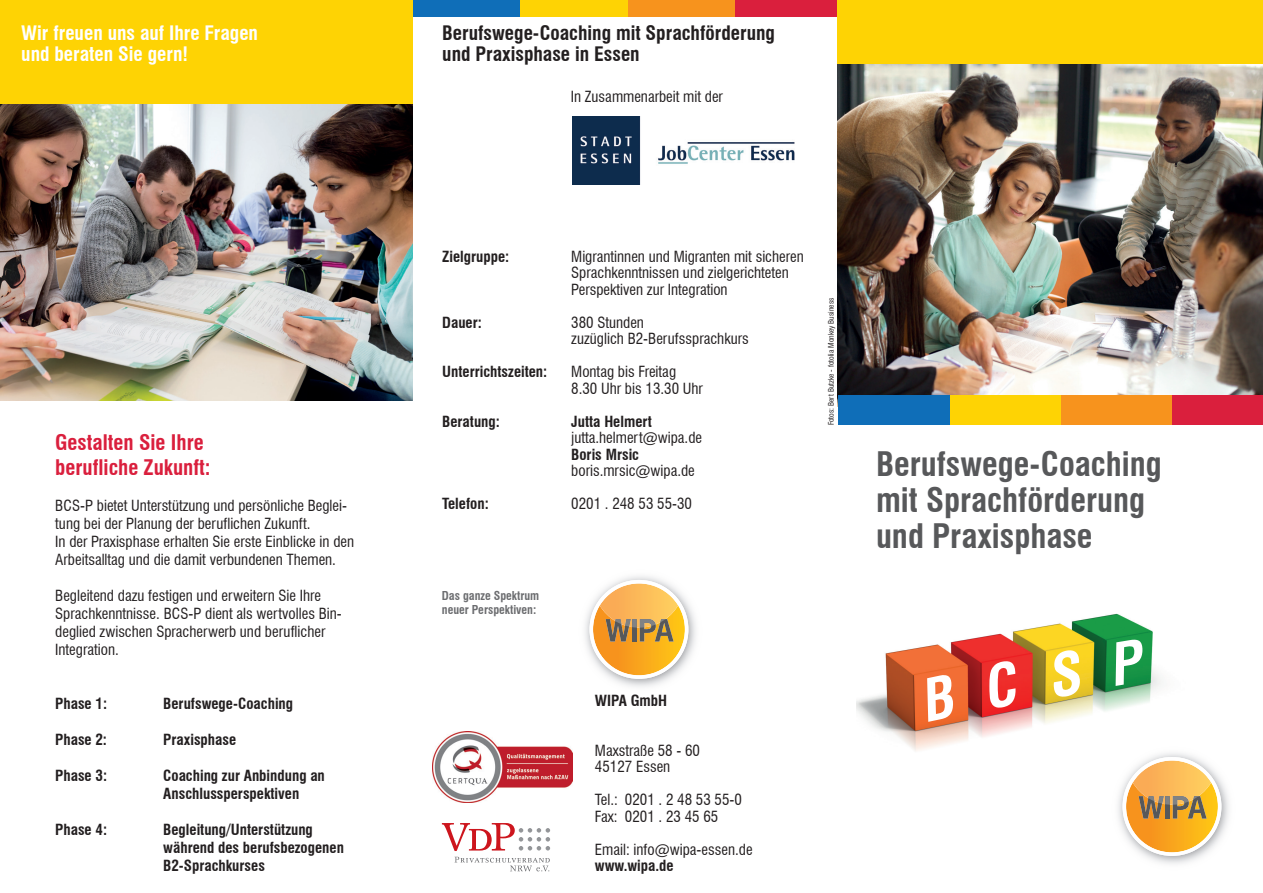
<style>
.page{position:relative;width:1263px;height:893px;background:#fff}
.page>*{position:absolute;margin:0;border:0;box-sizing:border-box;transform-origin:0 0}
.t1{font:700 condensed 33px/36px "Swiss 721 BT";color:#57585a}
.t2{font:700 condensed 21px/25.2px "Swiss 721 BT";color:#da1f3d}
.t3{font:700 condensed 19.5px/21px "Swiss 721 BT";color:#231f20}
.t4{font:700 condensed 19.5px/21px "Swiss 721 BT";color:#fff}
.t5{font:condensed 15px/18px "Swiss 721 BT";color:#231f20}
.t6{font:700 condensed 15px/18px "Swiss 721 BT";color:#231f20}
.t7{font:700 condensed 12px/13.5px "Swiss 721 BT";color:#6c6d70}
.t8{font:condensed 7.5px "Swiss 721 BT";color:#231f20}
.s1{font-weight:700}
</style>
<div class="page">
<img style="left:0;top:103px;width:412px;height:297px">
<img style="left:838px;top:64px;width:425px;height:331px">
<img style="left:856px;top:613px;width:305px;height:138px">
<div style="left:627px;top:0;width:108px;height:17px;background:#f7931d"></div>
<div style="left:520px;top:0;width:107px;height:17px;background:#fed304"></div>
<div style="left:735px;top:0;width:107px;height:17px;background:#da1f3d"></div>
<div style="left:412px;top:0;width:108px;height:17px;background:#0f6eb8"></div>
<div style="left:1061px;top:395px;width:111px;height:30px;background:#f7931d"></div>
<div style="left:949px;top:395px;width:112px;height:30px;background:#fed304"></div>
<div style="left:1172px;top:395px;width:91px;height:30px;background:#da1f3d"></div>
<div style="left:838px;top:395px;width:111px;height:30px;background:#0f6eb8"></div>
<div style="left:0;top:0;width:412px;height:103px;background:#fed304"></div>
<div style="left:838px;top:0;width:425px;height:64px;background:#fed304"></div>
<img style="left:1111px;top:745px;width:118px;height:119px">
<svg style="left:1122px;top:757px;width:99px;height:99px"></svg>
<img style="left:585px;top:576px;width:111px;height:111px">
<svg style="left:589px;top:580px;width:99px;height:99px"></svg>
<svg style="left:454px;top:857px;width:96px;height:14px"></svg>
<svg style="left:442px;top:823px;width:108px;height:28px"></svg>
<img style="left:572px;top:117px;width:223px;height:68px">
<img style="left:433px;top:731px;width:139px;height:71px">
<svg style="left:927px;top:673px;width:26px;height:49px"></svg>
<svg style="left:989px;top:659px;width:26px;height:51px"></svg>
<svg style="left:1054px;top:648px;width:26px;height:51px"></svg>
<svg style="left:1115px;top:638px;width:28px;height:48px"></svg>
<p class="t4" style="left:21px;top:23px;width:238px">Wir freuen uns auf Ihre Fragen und beraten Sie gern!</p>
<p class="t2" style="left:55px;top:429px;width:157px">Gestalten Sie Ihre berufliche Zukunft:</p>
<p class="t5" style="left:55px;top:496px;width:293px">BCS-P bietet Unterstützung und persönliche Beglei&shy;tung bei der Planung der beruflichen Zukunft.</p>
<p class="t5" style="left:55px;top:532px;width:300px">In der Praxisphase erhalten Sie erste Einblicke in den<br>Arbeitsalltag und die damit verbundenen Themen.</p>
<p class="t5" style="left:55px;top:586px;width:288px">Begleitend dazu festigen und erweitern Sie Ihre Sprachkenntnisse. BCS-P dient als wertvolles Bin&shy;deglied zwischen Spracherwerb und beruflicher Integration.</p>
<p class="t6" style="left:55px;top:694px;width:53px">Phase 1:</p>
<p class="t6" style="left:163px;top:694px;width:131px">Berufswege-Coaching</p>
<p class="t6" style="left:55px;top:730px;width:53px">Phase 2:</p>
<p class="t6" style="left:163px;top:730px;width:74px">Praxisphase</p>
<p class="t6" style="left:55px;top:766px;width:53px">Phase 3:</p>
<p class="t6" style="left:163px;top:766px;width:163px">Coaching zur Anbindung an<br>Anschlussperspektiven</p>
<p class="t6" style="left:55px;top:820px;width:53px">Phase 4:</p>
<p class="t6" style="left:163px;top:820px;width:182px">Begleitung/Unterstützung während des berufsbezogenen</p>
<p class="t6" style="left:163px;top:856px;width:103px">B2-Sprachkurses</p>
<p class="t3" style="left:442px;top:23px;width:334px">Berufswege-Coaching mit Sprachförderung und Praxisphase in Essen</p>
<p class="t5" style="left:571px;top:88px;width:154px">In Zusammenarbeit mit der</p>
<p class="t6" style="left:442px;top:247px;width:69px">Zielgruppe:</p>
<p class="t5" style="left:571px;top:247px;width:234px">Migrantinnen und Migranten mit sicheren</p>
<p class="t5" style="left:571px;top:264px;width:219px">Sprachkenntnissen und zielgerichteten</p>
<p class="t5" style="left:571px;top:280px;width:158px">Perspektiven zur Integration</p>
<p class="t6" style="left:442px;top:313px;width:41px">Dauer:</p>
<p class="t5" style="left:571px;top:314px;width:179px;line-height:16.5px">380 Stunden<br>zuzüglich B2-Berufssprachkurs</p>
<p class="t6" style="left:442px;top:363px;width:107px">Unterrichtszeiten:</p>
<p class="t5" style="left:571px;top:363px;width:106px">Montag bis Freitag</p>
<p class="t5" style="left:571px;top:379px;width:133px">8.30 Uhr bis 13.30 Uhr</p>
<p class="t6" style="left:442px;top:412px;width:59px">Beratung:</p>
<p class="t5" style="left:571px;top:413px;width:132px;line-height:16.5px"><span class="s1">Jutta Helmert </span>jutta.helmert@wipa.de</p>
<p class="t5" style="left:571px;top:446px;width:125px;line-height:16.5px"><span class="s1">Boris Mrsic </span>boris.mrsic@wipa.de</p>
<p class="t6" style="left:442px;top:495px;width:48px">Telefon:</p>
<p class="t5" style="left:571px;top:495px;width:122px">0201 . 248 53 55-30</p>
<p class="t8" style="left:826px;top:425px;width:129px;rotate:-90deg">Fotos: Bert Butzke - fotolia Monkey Business</p>
<p class="t7" style="left:442px;top:589px;width:99px">Das ganze Spektrum neuer Perspektiven:</p>
<p class="t6" style="left:595px;top:692px;width:74px">WIPA GmbH</p>
<p class="t5" style="left:595px;top:741px;width:107px">Maxstraße 58 - 60</p>
<p class="t5" style="left:595px;top:758px;width:77px">45127 Essen</p>
<p class="t5" style="left:595px;top:792px;width:149px;line-height:16.5px">Tel.: 0201 . 2 48 53 55-0<br>Fax: 0201 . 23 45 65</p>
<p class="t5" style="left:595px;top:840px;width:159px">Email: info@wipa-essen.de</p>
<p class="t6" style="left:595px;top:857px;width:80px">www.wipa.de</p>
<p class="t1" style="left:876px;top:446px;width:287px">Berufswege-Coaching mit Sprachförderung</p>
<p class="t1" style="left:876px;top:518px;width:218px">und Praxisphase</p>
</div>
